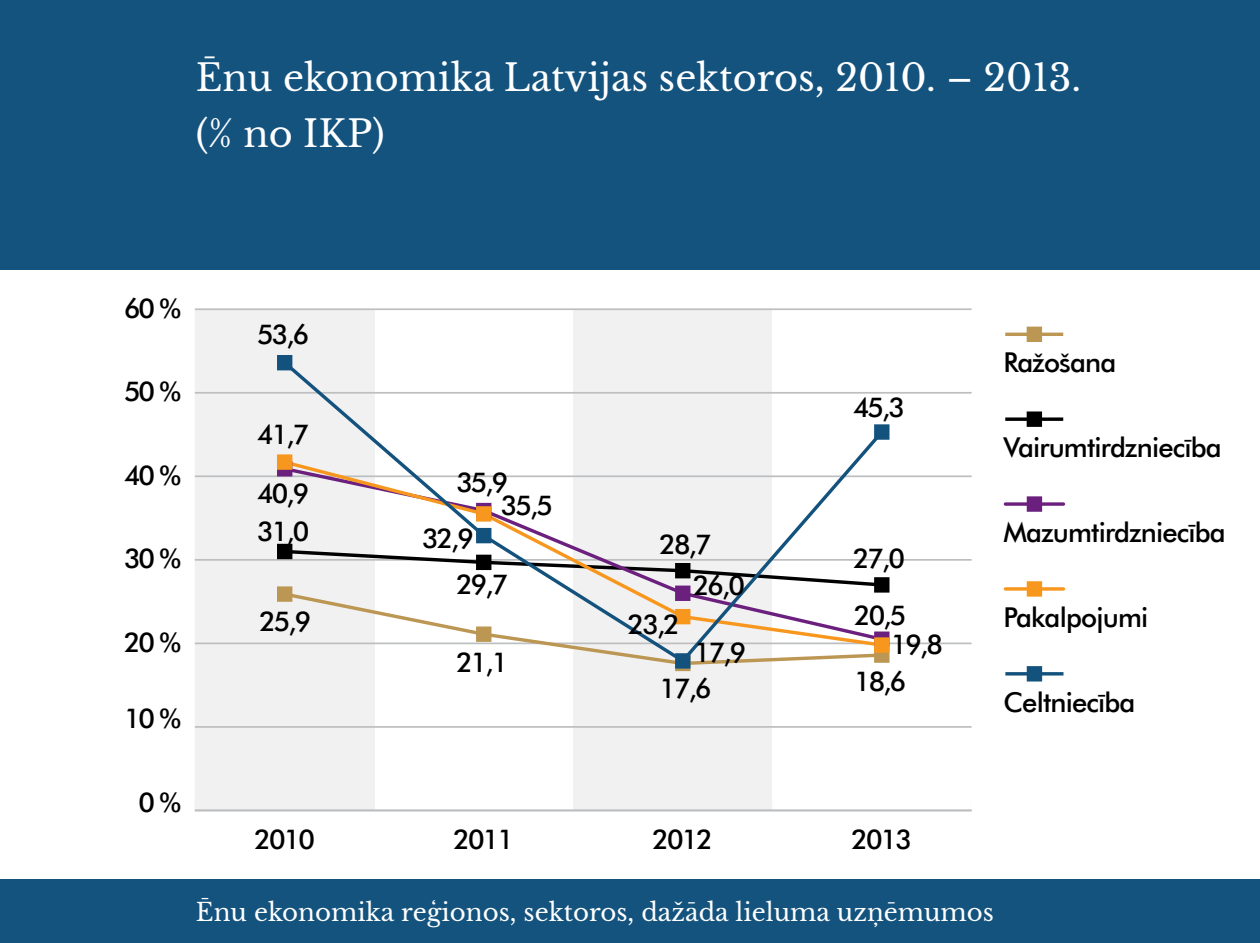
<style>
.page{position:relative;width:1260px;height:943px;background:#fff}
.page>*{position:absolute;margin:0;border:0;box-sizing:border-box;transform-origin:0 0}
.t1{font:36.75px/56px "Libre Baskerville";color:#fff}
.t2{font:500 27.3px/40.8px "Futura TL";letter-spacing:-.03em;color:#000}
.t3{font:24.5px "Libre Baskerville";color:#fff}
</style>
<div class="page">
<div style="left:0;top:0;width:1260px;height:270px;background:#13537e"></div>
<div style="left:0;top:880px;width:1260px;height:63px;background:#13537e"></div>
<div style="left:195px;top:309px;width:179px;height:501px;background:#f1f1f2"></div>
<div style="left:573px;top:309px;width:199px;height:501px;background:#f1f1f2"></div>
<hr style="left:195px;top:809px;width:777px;height:2px;background:#bcbec0">
<hr style="left:195px;top:726px;width:777px;height:1px;background:#bcbec0">
<hr style="left:195px;top:642px;width:777px;height:2px;background:#bcbec0">
<hr style="left:195px;top:559px;width:777px;height:1px;background:#bcbec0">
<hr style="left:195px;top:475px;width:777px;height:2px;background:#bcbec0">
<hr style="left:195px;top:392px;width:777px;height:1px;background:#bcbec0">
<hr style="left:195px;top:308px;width:777px;height:2px;background:#bcbec0">
<svg style="left:1005px;top:332px;width:58px;height:4px"></svg>
<svg style="left:1005px;top:417px;width:58px;height:4px"></svg>
<svg style="left:1005px;top:502px;width:59px;height:4px"></svg>
<hr style="left:1005px;top:587px;width:59px;height:3px;background:#f8971d">
<hr style="left:1005px;top:672px;width:59px;height:3px;background:#14527e">
<svg style="left:280px;top:358px;width:606px;height:309px"></svg>
<svg style="left:678px;top:427px;width:209px;height:238px"></svg>
<div style="left:1029px;top:329px;width:10px;height:10px;background:#bb9753"></div>
<div style="left:1027px;top:326px;width:15px;height:16px;border:5px solid #bb9753"></div>
<div style="left:280px;top:589px;width:10px;height:10px;background:#bb9753"></div>
<div style="left:277px;top:586px;width:15px;height:15px;border:5px solid #bb9753"></div>
<div style="left:479px;top:629px;width:10px;height:10px;background:#bb9753"></div>
<div style="left:476px;top:626px;width:15px;height:16px;border:5px solid #bb9753"></div>
<div style="left:675px;top:655px;width:15px;height:16px;border:5px solid #bb9753"></div>
<div style="left:877px;top:650px;width:10px;height:10px;background:#bb9753"></div>
<div style="left:874px;top:647px;width:16px;height:15px;border:5px solid #bb9753"></div>
<div style="left:1029px;top:414px;width:10px;height:10px;background:#000"></div>
<div style="left:1027px;top:411px;width:15px;height:16px;border:5px solid #000"></div>
<div style="left:280px;top:546px;width:10px;height:10px;background:#000"></div>
<div style="left:277px;top:544px;width:15px;height:15px;border:5px solid #000"></div>
<div style="left:479px;top:557px;width:10px;height:10px;background:#000"></div>
<div style="left:476px;top:554px;width:15px;height:16px;border:5px solid #000"></div>
<div style="left:678px;top:565px;width:10px;height:11px;background:#000"></div>
<div style="left:675px;top:563px;width:15px;height:15px;border:5px solid #000"></div>
<div style="left:877px;top:579px;width:10px;height:11px;background:#000"></div>
<div style="left:874px;top:577px;width:16px;height:15px;border:5px solid #000"></div>
<div style="left:1029px;top:499px;width:11px;height:10px;background:#6c207e"></div>
<div style="left:1027px;top:496px;width:15px;height:16px;border:5px solid #6c207e"></div>
<div style="left:277px;top:461px;width:15px;height:15px;border:5px solid #6c207e"></div>
<div style="left:476px;top:503px;width:15px;height:15px;border:5px solid #6c207e"></div>
<div style="left:678px;top:588px;width:10px;height:10px;background:#6c207e"></div>
<div style="left:675px;top:585px;width:15px;height:16px;border:5px solid #6c207e"></div>
<div style="left:874px;top:631px;width:16px;height:16px;border:5px solid #6c207e"></div>
<div style="left:1027px;top:581px;width:15px;height:15px;border:5px solid #f8971d"></div>
<div style="left:280px;top:457px;width:10px;height:10px;background:#f8971d"></div>
<div style="left:277px;top:454px;width:15px;height:16px;border:5px solid #f8971d"></div>
<div style="left:479px;top:509px;width:10px;height:10px;background:#f8971d"></div>
<div style="left:476px;top:506px;width:15px;height:15px;border:5px solid #f8971d"></div>
<div style="left:678px;top:611px;width:10px;height:10px;background:#f8971d"></div>
<div style="left:675px;top:609px;width:15px;height:15px;border:5px solid #f8971d"></div>
<div style="left:877px;top:640px;width:10px;height:10px;background:#f8971d"></div>
<div style="left:874px;top:637px;width:16px;height:15px;border:5px solid #f8971d"></div>
<div style="left:1027px;top:666px;width:15px;height:15px;border:5px solid #14527e"></div>
<div style="left:280px;top:357px;width:10px;height:11px;background:#14527e"></div>
<div style="left:277px;top:355px;width:15px;height:15px;border:5px solid #14527e"></div>
<div style="left:479px;top:530px;width:10px;height:10px;background:#14527e"></div>
<div style="left:476px;top:528px;width:15px;height:15px;border:5px solid #14527e"></div>
<div style="left:678px;top:655px;width:10px;height:11px;background:#14527e"></div>
<div style="left:675px;top:653px;width:15px;height:15px;border:5px solid #14527e"></div>
<div style="left:877px;top:427px;width:10px;height:10px;background:#14527e"></div>
<div style="left:874px;top:424px;width:16px;height:16px;border:5px solid #14527e"></div>
<h1 class="t1" style="left:196px;top:50px;width:887px">Ēnu ekonomika Latvijas sektoros, 2010. – 2013. (% no IKP)</h1>
<p class="t2" style="left:124px;top:287px;width:59px">60 %</p>
<p class="t2" style="left:124px;top:370px;width:59px">50 %</p>
<p class="t2" style="left:124px;top:453px;width:59px">40 %</p>
<p class="t2" style="left:124px;top:537px;width:59px">30 %</p>
<p class="t2" style="left:124px;top:620px;width:59px">20 %</p>
<p class="t2" style="left:124px;top:697px;width:59px">10 %</p>
<p class="t2" style="left:257px;top:313px;width:54px">53,6</p>
<p class="t2" style="left:257px;top:413px;width:54px">41,7</p>
<p class="t2" style="left:257px;top:472px;width:54px">40,9</p>
<p class="t2" style="left:257px;top:510px;width:54px">31,0</p>
<p class="t2" style="left:259px;top:600px;width:54px">25,9</p>
<p class="t2" style="left:456px;top:461px;width:54px">35,9</p>
<p class="t2" style="left:501px;top:484px;width:54px">35,5</p>
<p class="t2" style="left:422px;top:517px;width:54px">32,9</p>
<p class="t2" style="left:456px;top:562px;width:54px">29,7</p>
<p class="t2" style="left:456px;top:640px;width:54px">21,1</p>
<p class="t2" style="left:693px;top:523px;width:54px;text-indent:-34px">28,7<br>26,0</p>
<p class="t2" style="left:853px;top:386px;width:54px">45,3</p>
<p class="t2" style="left:853px;top:537px;width:54px">27,0</p>
<p class="t2" style="left:628px;top:603px;width:54px">23,2</p>
<p class="t2" style="left:854px;top:594px;width:54px">20,5</p>
<p class="t2" style="left:854px;top:660px;width:54px">18,6</p>
<p class="t2" style="left:891px;top:623px;width:54px">19,8</p>
<p class="t2" style="left:694px;top:631px;width:54px">17,9</p>
<p class="t2" style="left:659px;top:666px;width:54px">17,6</p>
<p class="t2" style="left:1003px;top:341px;width:114px">Ražošana</p>
<p class="t2" style="left:1003px;top:426px;width:220px">Vairumtirdzniecība</p>
<p class="t2" style="left:1003px;top:511px;width:224px">Mazumtirdzniecība</p>
<p class="t2" style="left:1003px;top:596px;width:146px">Pakalpojumi</p>
<p class="t2" style="left:1003px;top:681px;width:133px">Celtniecība</p>
<p class="t2" style="left:139px;top:780px;width:44px">0 %</p>
<p class="t2" style="left:255px;top:818px;width:62px">2010</p>
<p class="t2" style="left:454px;top:818px;width:62px">2011</p>
<p class="t2" style="left:653px;top:818px;width:62px">2012</p>
<p class="t2" style="left:852px;top:818px;width:62px">2013</p>
<p class="t3" style="left:196px;top:896px;width:800px">Ēnu ekonomika reģionos, sektoros, dažāda lieluma uzņēmumos</p>
</div>
